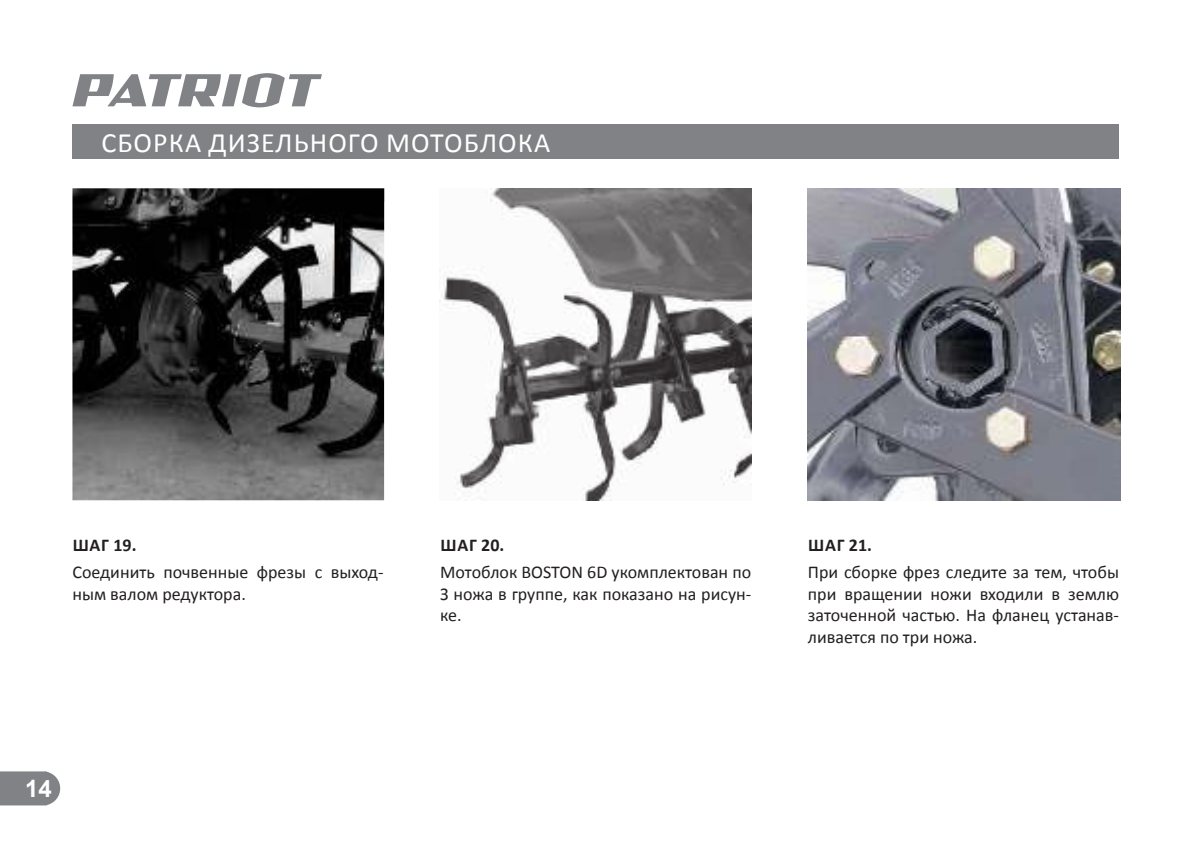
<style>
.page{position:relative;width:1191px;height:841px;background:#fff}
.page>*{position:absolute;margin:0;border:0;box-sizing:border-box;transform-origin:0 0}
.t1{font:28px "Calibri";letter-spacing:.04em;color:#fff}
.t2{font:700 24px "Arial";color:#fff}
.t3{font:18px/21.6px "Calibri";color:#231f20;text-align:justify}
.t4{font:700 18px "Calibri";letter-spacing:.04em;color:#231f20}
</style>
<div class="page">
<svg style="left:0;top:771px;width:60px;height:34px;background:#888a8d"></svg>
<svg style="left:72px;top:73px;width:250px;height:34px"></svg>
<div style="left:72px;top:124px;width:1047px;height:34px;background:#808285"></div>
<img style="left:72px;top:188px;width:312px;height:312px">
<img style="left:440px;top:188px;width:312px;height:312px">
<img style="left:807px;top:188px;width:313px;height:312px">
<h1 class="t1" style="left:101px;top:125px;width:451px">СБОРКА ДИЗЕЛЬНОГО МОТОБЛОКА</h1>
<p class="t4" style="left:73px;top:533px;width:65px">ШАГ 19.</p>
<p class="t3" style="left:72px;top:561px;width:313px">Соединить почвенные фрезы с выход&shy;ным валом редуктора.</p>
<h2 class="t2" style="left:25px;top:774px;width:28px">14</h2>
<p class="t4" style="left:441px;top:533px;width:65px">ШАГ 20.</p>
<p class="t3" style="left:440px;top:561px;width:313px">Мотоблок BOSTON 6D укомплектован по З ножа в группе, как показано на рисун&shy;ке.</p>
<p class="t4" style="left:808px;top:533px;width:65px">ШАГ 21.</p>
<p class="t3" style="left:808px;top:561px;width:313px">При сборке фрез следите за тем, чтобы при вращении ножи входили в землю заточенной частью. На фланец устанав&shy;ливается по три ножа.</p>
</div>
